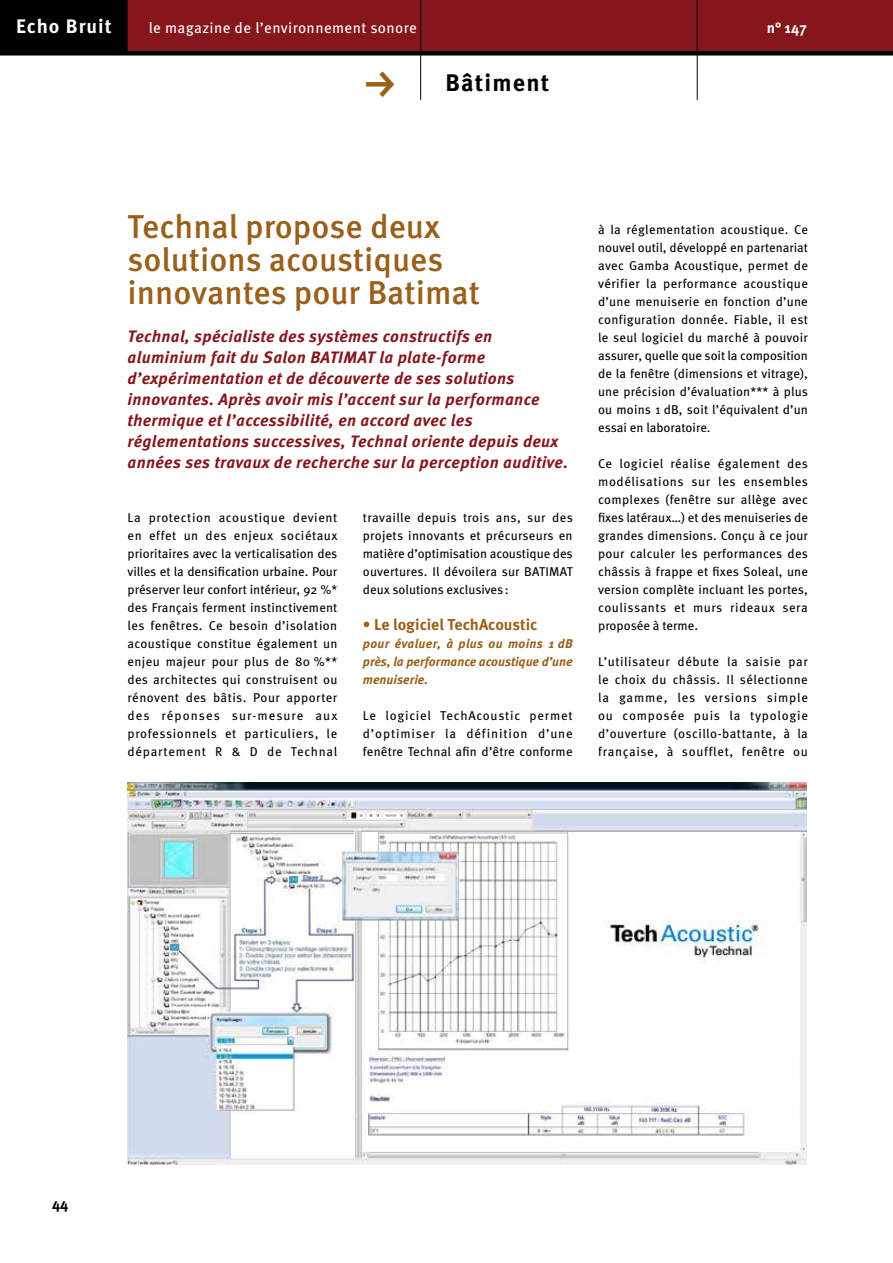
<style>
.page{position:relative;width:893px;height:1263px;background:#fff}
.page>*{position:absolute;margin:0;border:0;box-sizing:border-box;transform-origin:0 0}
.t1{font:45px "FF Dingbests";color:#9a5f19}
.t2{font:500 33px/33px "Meta OT";color:#9a5f19}
.t3{font:700 24px "Meta OT";letter-spacing:.05em;color:#000}
.t4{font:700 19.5px "Meta OT";letter-spacing:.05em;color:#fff}
.t5{font:italic 700 16.5px/21px "Meta OT";letter-spacing:.015em;color:#86161c}
.t6{font:700 15.75px "Meta OT";color:#9a5f19}
.t7{font:15px "Meta OT";letter-spacing:.025em;color:#fff}
.t8{font:700 15px "Meta OT";color:#fff}
.t9{font:700 15px "Meta OT";color:#000}
.t10{font:12.75px/18px "Meta OT";letter-spacing:.015em;color:#000;text-align:justify}
.t11{font:italic 700 12.75px/18px "Meta OT";color:#9a5f19;text-align:justify}
</style>
<div class="page">
<div style="left:0;top:0;width:893px;height:53px;background:#86161c"></div>
<div style="left:0;top:0;width:128px;height:55px;background:#000"></div>
<hr style="left:420px;top:0;width:1px;height:100px;background:#000">
<hr style="left:697px;top:0;width:1px;height:100px;background:#000">
<div style="left:0;top:51px;width:893px;height:5px;background:#000"></div>
<img style="left:128px;top:782px;width:679px;height:382px">
<h3 class="t4" style="left:16px;top:14px;width:97px">Echo Bruit</h3>
<p class="t8" style="left:767px;top:18px;width:42px">n° 147</p>
<h1 class="t1" style="left:356px;top:101px;width:35px;rotate:-90deg">g</h1>
<h3 class="t3" style="left:445px;top:67px;width:105px">Bâtiment</h3>
<p class="t7" style="left:149px;top:19px;width:270px">le magazine de l’environnement sonore</p>
<h2 class="t2" style="left:128px;top:210px;width:354px">Technal propose deux solutions acoustiques innovantes pour Batimat</h2>
<p class="t5" style="left:128px;top:326px;width:442px">Technal, spécialiste des systèmes constructifs en aluminium fait du Salon BATIMAT la plate-forme d’expérimentation et de découverte de ses solutions innovantes. Après avoir mis l’accent sur la performance thermique et l’accessibilité, en accord avec les réglementations successives, Technal oriente depuis deux années ses travaux de recherche sur la perception auditive.</p>
<p class="t10" style="left:128px;top:509px;width:212px">La protection acoustique devient en effet un des enjeux sociétaux prioritaires avec la verticalisation des villes et la densification urbaine. Pour préserver leur confort intérieur, 92 %* des Français ferment instinctivement les fenêtres. Ce besoin d’isolation acoustique constitue également un enjeu majeur pour plus de 80 %** des architectes qui construisent ou rénovent des bâtis. Pour apporter des réponses sur-mesure aux professionnels et particuliers, le département R &amp; D de Technal</p>
<p class="t10" style="left:363px;top:509px;width:211px">travaille depuis trois ans, sur des projets innovants et précurseurs en matière d’optimisation acoustique des ouvertures. Il dévoilera sur BATIMAT deux solutions exclusives:</p>
<p class="t6" style="left:363px;top:615px;width:176px">• Le logiciel TechAcoustic</p>
<p class="t11" style="left:363px;top:635px;width:211px">pour évaluer, à plus ou moins 1 dB près, la performance acoustique d’une menuiserie.</p>
<p class="t10" style="left:363px;top:707px;width:211px">Le logiciel TechAcoustic permet d’optimiser la définition d’une fenêtre Technal afin d’être conforme</p>
<p class="t10" style="left:598px;top:221px;width:211px">à la réglementation acoustique. Ce nouvel outil, développé en partenariat avec Gamba Acoustique, permet de vérifier la performance acoustique d’une menuiserie en fonction d’une configuration donnée. Fiable, il est le seul logiciel du marché à pouvoir assurer, quelle que soit la composition de la fenêtre (dimensions et vitrage), une précision d’évaluation*** à plus ou moins 1 dB, soit l’équivalent d’un essai en laboratoire.</p>
<p class="t10" style="left:598px;top:455px;width:211px">Ce logiciel réalise également des modélisations sur les ensembles complexes (fenêtre sur allège avec fixes latéraux…) et des menuiseries de grandes dimensions. Conçu à ce jour pour calculer les performances des châssis à frappe et fixes Soleal, une version complète incluant les portes, coulissants et murs rideaux sera proposée à terme.</p>
<p class="t10" style="left:598px;top:653px;width:211px">L’utilisateur débute la saisie par le choix du châssis. Il sélectionne la gamme, les versions simple ou composée puis la typologie d’ouverture (oscillo-battante, à la française, à soufflet, fenêtre ou</p>
<p class="t9" style="left:52px;top:1194px;width:18px">44</p>
</div>
